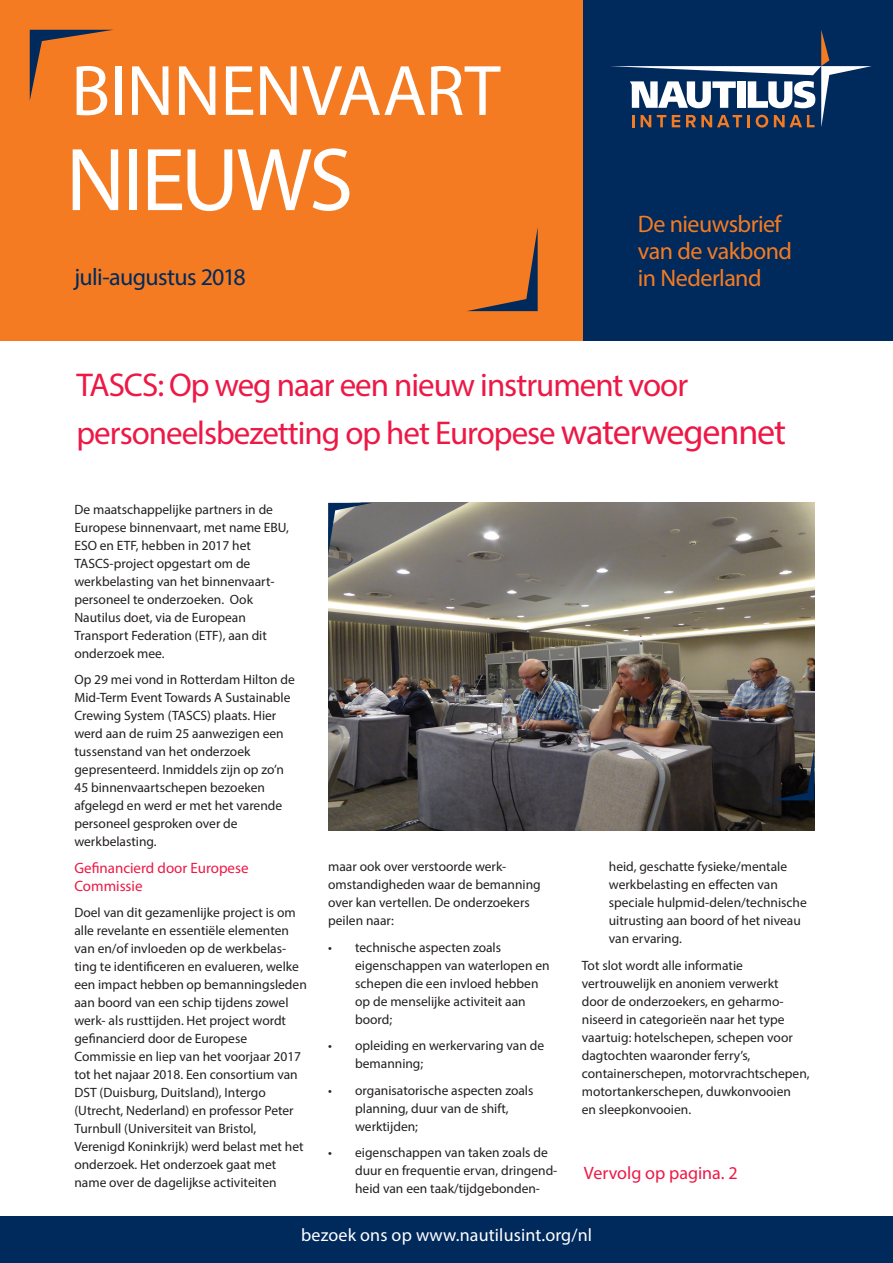
<style>
.page{position:relative;width:893px;height:1263px;background:#fff}
.page>*{position:absolute;margin:0;border:0;box-sizing:border-box;transform-origin:0 0}
.t1{font:90px "Myriad Pro";letter-spacing:-.035em;color:#fff}
.t2{font:72px "Myriad Pro";letter-spacing:-.005em;color:#fff}
.t3{font:33px/48px "Myriad Pro";letter-spacing:-.03em;color:#ed1845}
.t4{font:24px/27px "Myriad Pro";letter-spacing:-.025em;color:#f47b21}
.t5{font:24px "Myriad Pro";letter-spacing:-.03em;color:#00295c}
.t6{font:18px "Myriad Pro";letter-spacing:.01em;color:#fff}
.t7{font:18px "Myriad Pro";color:#ed1845}
.t8{font:15px/18px "Myriad Pro";color:#ed1845}
.t9{font:13.5px/18px "Myriad Pro";color:#231f20}
.s1{font-size:36px}
</style>
<div class="page">
<div style="left:582px;top:0;width:311px;height:340px;background:#00295c"></div>
<div style="left:0;top:0;width:583px;height:340px;background:#f47b21"></div>
<div style="left:0;top:1216px;width:893px;height:47px;background:#00295c"></div>
<svg style="left:30px;top:30px;width:82px;height:69px"></svg>
<svg style="left:467px;top:227px;width:71px;height:84px"></svg>
<img style="left:328px;top:503px;width:486px;height:327px">
<svg style="left:610px;top:30px;width:262px;height:98px"></svg>
<svg style="left:328px;top:503px;width:44px;height:52px;background:#666a70"></svg>
<svg style="left:770px;top:748px;width:44px;height:52px;background:#26282c"></svg>
<p class="t2" style="left:71px;top:46px;width:431px">BINNENVAART</p>
<p class="t1" style="left:66px;top:124px;width:289px">NIEUWS</p>
<p class="t5" style="left:74px;top:262px;width:173px">juli-augustus 2018</p>
<p class="t4" style="left:638px;top:210px;width:156px">De nieuwsbrief van de vakbond</p>
<p class="t4" style="left:638px;top:264px;width:125px">in Nederland</p>
<p class="t3" style="left:77px;top:360px;width:711px">TASCS: Op weg naar een nieuw instrument voor personeelsbezetting op het Europese <span class="s1">waterwegennet</span></p>
<p class="t9" style="left:74px;top:500px;width:216px">De maatschappelijke partners in de<br>Europese binnenvaart, met name EBU,<br>ESO en ETF, hebben in 2017 het<br>TASCS-project opgestart om de werkbelasting van het binnenvaart&shy;personeel te onderzoeken. Ook<br>Nautilus doet, via de European<br>Transport Federation (ETF), aan dit onderzoek mee.</p>
<p class="t9" style="left:74px;top:670px;width:222px">Op 29 mei vond in Rotterdam Hilton de<br>Mid-Term Event Towards A Sustainable<br>Crewing System (TASCS) plaats. Hier werd aan de ruim 25 aanwezigen een tussenstand van het onderzoek gepresenteerd. Inmiddels zijn op zo’n<br>45 binnenvaartschepen bezoeken afgelegd en werd er met het varende personeel gesproken over de werkbelasting.</p>
<p class="t8" style="left:74px;top:858px;width:176px">Gefinancierd door Europese<br>Commissie</p>
<p class="t9" style="left:74px;top:903px;width:234px">Doel van dit gezamenlijke project is om alle revelante en essentiële elementen van en/of invloeden op de werkbelas&shy;ting te identificeren en evalueren, welke een impact hebben op bemanningsleden aan boord van een schip tijdens zowel werk- als rusttijden. Het project wordt gefinancierd door de Europese Commissie en liep van het voorjaar 2017 tot het najaar 2018. Een consortium van DST (Duisburg, Duitsland), Intergo (Utrecht, Nederland) en professor Peter Turnbull (Universiteit van Bristol, Verenigd Koninkrijk) werd belast met het onderzoek. Het onderzoek gaat met name over de dagelijkse activiteiten</p>
<p class="t9" style="left:328px;top:857px;width:214px">maar ook over verstoorde werk&shy;omstandigheden waar de bemanning over kan vertellen. De onderzoekers peilen naar:</p>
<p class="t9" style="left:355px;top:938px;width:196px;text-indent:-27px">• technische aspecten zoals eigenschappen van waterlopen en schepen die een invloed hebben op de menselijke activiteit aan boord;</p>
<p class="t9" style="left:355px;top:1036px;width:191px;text-indent:-27px">• opleiding en werkervaring van de bemanning;</p>
<p class="t9" style="left:355px;top:1081px;width:180px;text-indent:-27px">• organisatorische aspecten zoals planning, duur van de shift, werktijden;</p>
<p class="t9" style="left:355px;top:1143px;width:204px;text-indent:-27px">• eigenschappen van taken zoals de duur en frequentie ervan, dringend&shy;heid van een taak/tijdgebonden-</p>
<p class="t9" style="left:609px;top:857px;width:199px">heid, geschatte fysieke/mentale werkbelasting en effecten van speciale hulpmid-delen/technische uitrusting aan boord of het niveau van ervaring.</p>
<p class="t9" style="left:582px;top:956px;width:229px">Tot slot wordt alle informatie vertrouwelijk en anoniem verwerkt<br>door de onderzoekers, en geharmo&shy;niseerd in categorieën naar het type vaartuig: hotelschepen, schepen voor dagtochten waaronder ferry’s, containerschepen, motorvrachtschepen, motortankerschepen, duwkonvooien<br>en sleepkonvooien.</p>
<p class="t7" style="left:584px;top:1161px;width:155px">Vervolg op pagina. 2</p>
<h3 class="t6" style="left:301px;top:1224px;width:292px">bezoek ons op www.nautilusint.org/nl</h3>
</div>
